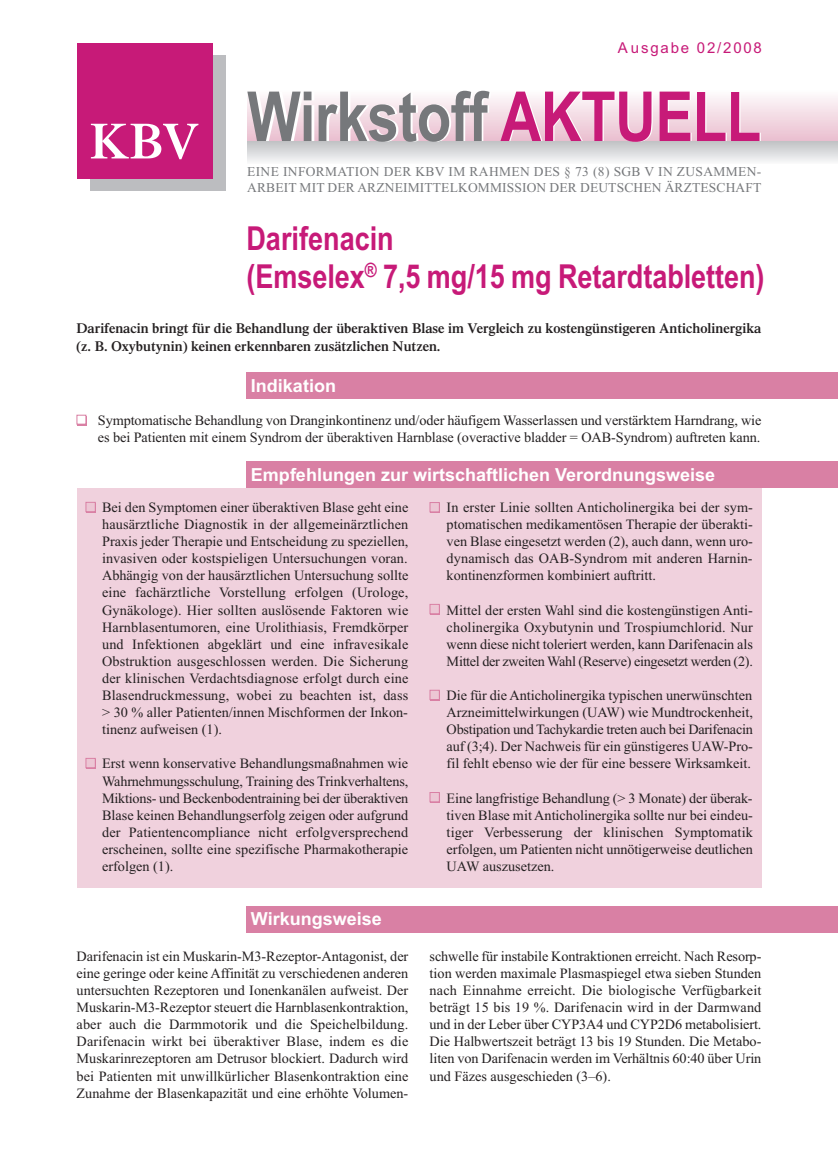
<style>
.page{position:relative;width:838px;height:1170px;background:#fff}
.page>*{position:absolute;margin:0;border:0;box-sizing:border-box;transform-origin:0 0}
.t1{font:700 69px "Arial Narrow";letter-spacing:-.01em;color:#76787b}
.t2{font:700 33px/37.5px "Arial Narrow";color:#c71a78}
.t3{font:700 18px "Arial";color:#fff}
.t4{font:15px "Arial";letter-spacing:.12em;color:#c71a78}
.t5{font:14.25px/17.1px "Times New Roman";letter-spacing:-.005em;color:#231f20;text-align:justify}
.t6{font:600 14.25px/17.1px "Times LT Std";color:#231f20}
.t7{font:13.5px/16.2px "Times New Roman";letter-spacing:.01em;color:#76787b}
.s1{color:#c71a78}
</style>
<div class="page">
<div style="left:77px;top:488px;width:684px;height:399px;background:#f0d1dd"></div>
<div style="left:86px;top:502px;width:9px;height:9px;background:#ecc6d4"></div>
<div style="left:86px;top:502px;width:10px;height:10px;border:1px solid #d980a4"></div>
<div style="left:247px;top:141px;width:591px;height:22px;background:linear-gradient(to bottom,#c0c1c4,#f3f4f5)"></div>
<div style="left:247px;top:91px;width:591px;height:50px;background:linear-gradient(to bottom,#fefbfc,#eabfd0)"></div>
<div style="left:90px;top:56px;width:135px;height:135px;background:#bcbdc0"></div>
<div style="left:77px;top:43px;width:135px;height:135px;background:#c71a78"></div>
<div style="left:247px;top:372px;width:591px;height:26px;background:#d980a4"></div>
<div style="left:77px;top:415px;width:10px;height:10px;background:#d980a4"></div>
<div style="left:77px;top:415px;width:8px;height:9px;background:#fff"></div>
<div style="left:77px;top:415px;width:9px;height:9px;border:1px solid #d980a4"></div>
<div style="left:247px;top:461px;width:591px;height:27px;background:#d980a4"></div>
<div style="left:86px;top:758px;width:9px;height:9px;background:#ecc6d4"></div>
<div style="left:86px;top:758px;width:10px;height:10px;border:1px solid #d980a4"></div>
<div style="left:430px;top:604px;width:9px;height:9px;background:#ecc6d4"></div>
<div style="left:429px;top:604px;width:11px;height:10px;border:1px solid #d980a4"></div>
<div style="left:430px;top:690px;width:9px;height:9px;background:#ecc6d4"></div>
<div style="left:429px;top:689px;width:11px;height:11px;border:1px solid #d980a4"></div>
<div style="left:430px;top:792px;width:9px;height:9px;background:#ecc6d4"></div>
<div style="left:429px;top:792px;width:11px;height:10px;border:1px solid #d980a4"></div>
<div style="left:247px;top:906px;width:591px;height:26px;background:#d980a4"></div>
<div style="left:430px;top:503px;width:10px;height:10px;background:#d980a4"></div>
<div style="left:430px;top:503px;width:9px;height:8px;background:#ecc6d4"></div>
<div style="left:429px;top:502px;width:11px;height:10px;border:1px solid #d980a4"></div>
<p class="t4" style="left:618px;top:39px;width:145px">Ausgabe 02/2008</p>
<h1 class="t1" style="left:90px;top:77px;width:673px"><sub>KBV</sub> Wirkstoff <span class="s1">AKTUELL</span></h1>
<p class="t7" style="left:247px;top:163px;width:516px">EINE INFORMATION DER KBV IM RAHMEN DES § 73 (8) SGB V IN ZUSAMMEN-<br>ARBEIT MIT DER ARZNEIMITTELKOMMISSION DER DEUTSCHEN ÄRZTESCHAFT</p>
<h2 class="t2" style="left:246px;top:220px;width:519px">Darifenacin<br>(Emselex<sup>®</sup> 7,5 mg/15 mg Retardtabletten)</h2>
<p class="t6" style="left:77px;top:321px;width:686px">Darifenacin bringt für die Behandlung der überaktiven Blase im Vergleich zu kostengünstigeren Anticholinergika (z. B. Oxybutynin) keinen erkennbaren zusätzlichen Nutzen.</p>
<p class="t3" style="left:251px;top:375px;width:87px">Indikation</p>
<p class="t5" style="left:98px;top:411px;width:665px">Symptomatische Behandlung von Dranginkontinenz und/oder häufigem Wasserlassen und verstärktem Harndrang, wie es bei Patienten mit einem Syndrom der überaktiven Harnblase (overactive bladder = OAB-Syndrom) auftreten kann.</p>
<p class="t3" style="left:251px;top:464px;width:466px">Empfehlungen zur wirtschaftlichen Verordnungsweise</p>
<p class="t5" style="left:102px;top:498px;width:308px">Bei den Symptomen einer überaktiven Blase geht eine hausärztliche Diagnostik in der allgemeinärztlichen Praxis jeder Therapie und Entscheidung zu speziellen, invasiven oder kostspieligen Untersuchungen voran.<br>Abhängig von der hausärztlichen Untersuchung sollte eine fachärztliche Vorstellung erfolgen (Urologe, Gynäkologe). Hier sollten auslösende Faktoren wie Harnblasentumoren, eine Urolithiasis, Fremdkörper und Infektionen abgeklärt und eine infravesikale Obstruktion ausgeschlossen werden. Die Sicherung der klinischen Verdachtsdiagnose erfolgt durch eine Blasendruckmessung, wobei zu beachten ist, dass &gt; 30 % aller Patienten/innen Mischformen der Inkon&shy;tinenz aufweisen (1).</p>
<p class="t5" style="left:102px;top:755px;width:308px">Erst wenn konservative Behandlungsmaßnahmen wie Wahrnehmungsschulung, Training des Trinkverhaltens, Miktions- und Beckenbodentraining bei der überaktiven Blase keinen Behandlungserfolg zeigen oder aufgrund der Patientencompliance nicht erfolgversprechend erscheinen, sollte eine spezifische Pharmakotherapie erfolgen (1).</p>
<p class="t5" style="left:446px;top:498px;width:308px">In erster Linie sollten Anticholinergika bei der sym&shy;ptomatischen medikamentösen Therapie der überakti&shy;ven Blase eingesetzt werden (2), auch dann, wenn uro&shy;dynamisch das OAB-Syndrom mit anderen Harnin&shy;kontinenzformen kombiniert auftritt.</p>
<p class="t5" style="left:446px;top:601px;width:308px">Mittel der ersten Wahl sind die kostengünstigen Anti&shy;cholinergika Oxybutynin und Trospiumchlorid. Nur wenn diese nicht toleriert werden, kann Darifenacin als Mittel der zweiten Wahl (Reserve) eingesetzt werden (2).</p>
<p class="t5" style="left:446px;top:686px;width:308px">Die für die Anticholinergika typischen unerwünschten Arzneimittelwirkungen (UAW) wie Mundtrockenheit, Obstipation und Tachykardie treten auch bei Darifenacin auf (3;4). Der Nachweis für ein günstigeres UAW-Pro&shy;fil fehlt ebenso wie der für eine bessere Wirksamkeit.</p>
<p class="t5" style="left:446px;top:789px;width:308px">Eine langfristige Behandlung (&gt; 3 Monate) der überak&shy;tiven Blase mit Anticholinergika sollte nur bei eindeu&shy;tiger Verbesserung der klinischen Symptomatik erfolgen, um Patienten nicht unnötigerweise deutlichen UAW auszusetzen.</p>
<p class="t3" style="left:251px;top:908px;width:132px">Wirkungsweise</p>
<p class="t5" style="left:77px;top:947px;width:333px">Darifenacin ist ein Muskarin-M3-Rezeptor-Antagonist, der eine geringe oder keine Affinität zu verschiedenen anderen untersuchten Rezeptoren und Ionenkanälen aufweist. Der Muskarin-M3-Rezeptor steuert die Harnblasenkontraktion, aber auch die Darmmotorik und die Speichelbildung.<br>Darifenacin wirkt bei überaktiver Blase, indem es die Muskarinrezeptoren am Detrusor blockiert. Dadurch wird bei Patienten mit unwillkürlicher Blasenkontraktion eine Zunahme der Blasenkapazität und eine erhöhte Volumen-</p>
<p class="t5" style="left:429px;top:947px;width:333px">schwelle für instabile Kontraktionen erreicht. Nach Resorp&shy;tion werden maximale Plasmaspiegel etwa sieben Stunden nach Einnahme erreicht. Die biologische Verfügbarkeit beträgt 15 bis 19 %. Darifenacin wird in der Darmwand und in der Leber über CYP3A4 und CYP2D6 metabolisiert.<br>Die Halbwertszeit beträgt 13 bis 19 Stunden. Die Metabo&shy;liten von Darifenacin werden im Verhältnis 60:40 über Urin und Fäzes ausgeschieden (3–6).</p>
</div>
